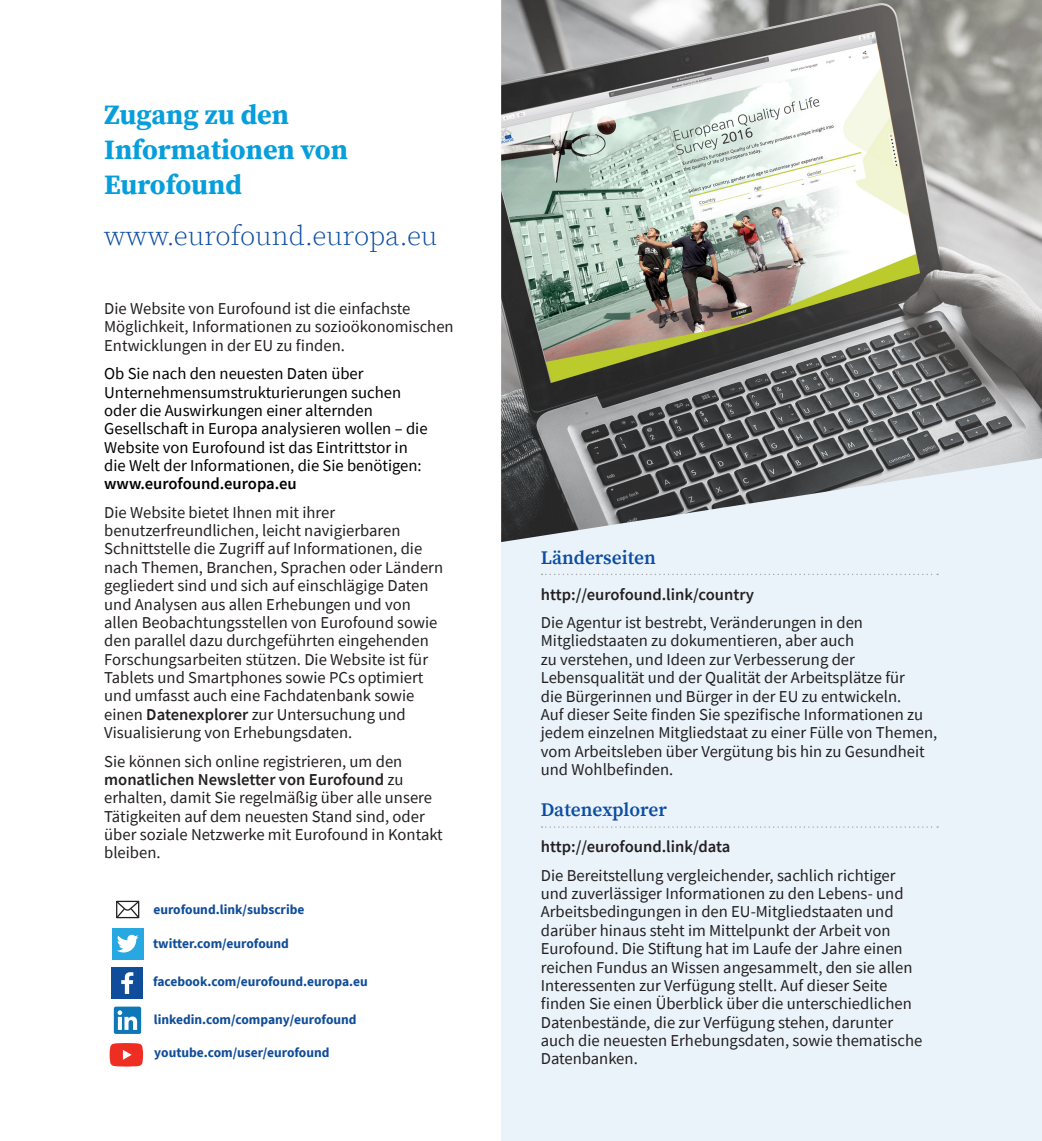
<style>
.page{position:relative;width:1042px;height:1141px;background:#fff}
.page>*{position:absolute;margin:0;border:0;box-sizing:border-box;transform-origin:0 0}
.Serif_Subhead__2{font:700 28px/35px "Source Serif Pro";color:#069edb}
.Serif_Subhead__2-2{font:300 28px "Source Serif Pro";color:#0d4da1}
.Paragraph_Style_3{font:600 19.25px "Source Serif Pro";color:#0d4da1}
.EF_Body_9_5pt{font:16.62px/18.4px "Source Sans Pro";color:#231f20}
.EF_Body_9_5pt-2{font:16.62px/18.4px "Source Sans Pro";color:#000}
.EF_Body_9_5pt-3{font:600 16.62px "Source Sans Pro";color:#231f20}
.dd{font:700 13.47px "Source Sans Pro";color:#0f4c99}
.s1{font-weight:600}
</style>
<div class="page">
<div style="left:501px;top:299px;width:541px;height:842px;background:#eaf3fa"></div>
<img style="left:501px;top:0;width:541px;height:542px">
<svg style="left:541px;top:574px;width:397px;height:1px"></svg>
<svg style="left:541px;top:826px;width:397px;height:2px"></svg>
<div style="left:112px;top:928px;width:31px;height:31px;background:#27a8e0"></div>
<svg style="left:117px;top:935px;width:21px;height:17px"></svg>
<div style="left:111px;top:967px;width:32px;height:32px;background:#0f4c99"></div>
<svg style="left:121px;top:972px;width:12px;height:22px"></svg>
<svg style="left:116px;top:900px;width:24px;height:19px"></svg>
<div style="left:114px;top:1007px;width:27px;height:27px;background:#0e77b7;border-radius:2px"></div>
<svg style="left:118px;top:1010px;width:19px;height:20px"></svg>
<svg style="left:110px;top:1043px;width:33px;height:24px"></svg>
<p class="Serif_Subhead__2" style="left:104px;top:98px;width:245px">Zugang zu den<br>Informationen von<br>Eurofound</p>
<p class="Serif_Subhead__2-2" style="left:104px;top:219px;width:335px">www.eurofound.europa.eu</p>
<p class="EF_Body_9_5pt" style="left:104px;top:299px;width:351px">Die Website von Eurofound ist die einfachste<br>Möglichkeit, Informationen zu sozioökonomischen<br>Entwicklungen in der EU zu finden.</p>
<p class="EF_Body_9_5pt-2" style="left:104px;top:364px;width:325px">Ob Sie nach den neuesten Daten über Unternehmensumstrukturierungen suchen oder die Auswirkungen einer alternden Gesellschaft in Europa analysieren wollen – die Website von Eurofound ist das Eintrittstor in die Welt der Informationen, die Sie benötigen: <span class="s1">www.eurofound.europa.eu</span></p>
<p class="EF_Body_9_5pt" style="left:104px;top:503px;width:340px">Die Website bietet Ihnen mit ihrer benutzerfreundlichen, leicht navigierbaren Schnittstelle die Zugriff auf Informationen, die nach Themen, Branchen, Sprachen oder Ländern gegliedert sind und sich auf einschlägige Daten und Analysen aus allen Erhebungen und von allen Beobachtungsstellen von Eurofound sowie den parallel dazu durchgeführten eingehenden Forschungsarbeiten stützen. Die Website ist für Tablets und Smartphones sowie PCs optimiert und umfasst auch eine Fachdatenbank sowie einen <span class="s1">Datenexplorer</span> zur Untersuchung und Visualisierung von Erhebungsdaten.</p>
<p class="EF_Body_9_5pt" style="left:104px;top:752px;width:340px">Sie können sich online registrieren, um den <span class="s1">monatlichen Newsletter von Eurofound</span> zu erhalten, damit Sie regelmäßig über alle unsere Tätigkeiten auf dem neuesten Stand sind, oder über soziale Netzwerke mit Eurofound in Kontakt bleiben.</p>
<p class="dd" style="left:153px;top:900px;width:153px">eurofound.link/subscribe</p>
<p class="dd" style="left:153px;top:934px;width:137px">twitter.com/eurofound</p>
<p class="dd" style="left:153px;top:973px;width:216px">facebook.com/eurofound.europa.eu</p>
<p class="dd" style="left:154px;top:1010px;width:204px">linkedin.com/company/eurofound</p>
<p class="dd" style="left:154px;top:1043px;width:177px">youtube.com/user/eurofound</p>
<p class="Paragraph_Style_3" style="left:541px;top:546px;width:117px">Länderseiten</p>
<p class="EF_Body_9_5pt-3" style="left:541px;top:583px;width:215px">http://eurofound.link/country</p>
<p class="EF_Body_9_5pt" style="left:541px;top:613px;width:398px">Die Agentur ist bestrebt, Veränderungen in den Mitgliedstaaten zu dokumentieren, aber auch<br>zu verstehen, und Ideen zur Verbesserung der Lebensqualität und der Qualität der Arbeitsplätze für<br>die Bürgerinnen und Bürger in der EU zu entwickeln.<br>Auf dieser Seite finden Sie spezifische Informationen zu jedem einzelnen Mitgliedstaat zu einer Fülle von Themen, vom Arbeitsleben über Vergütung bis hin zu Gesundheit und Wohlbefinden.</p>
<p class="Paragraph_Style_3" style="left:541px;top:799px;width:128px">Datenexplorer</p>
<p class="EF_Body_9_5pt-3" style="left:541px;top:836px;width:191px">http://eurofound.link/data</p>
<p class="EF_Body_9_5pt" style="left:541px;top:866px;width:383px">Die Bereitstellung vergleichender, sachlich richtiger und zuverlässiger Informationen zu den Lebens- und Arbeitsbedingungen in den EU-Mitgliedstaaten und darüber hinaus steht im Mittelpunkt der Arbeit von Eurofound. Die Stiftung hat im Laufe der Jahre einen reichen Fundus an Wissen angesammelt, den sie allen Interessenten zur Verfügung stellt. Auf dieser Seite finden Sie einen Überblick über die unterschiedlichen Datenbestände, die zur Verfügung stehen, darunter auch die neuesten Erhebungsdaten, sowie thematische Datenbanken.</p>
</div>
